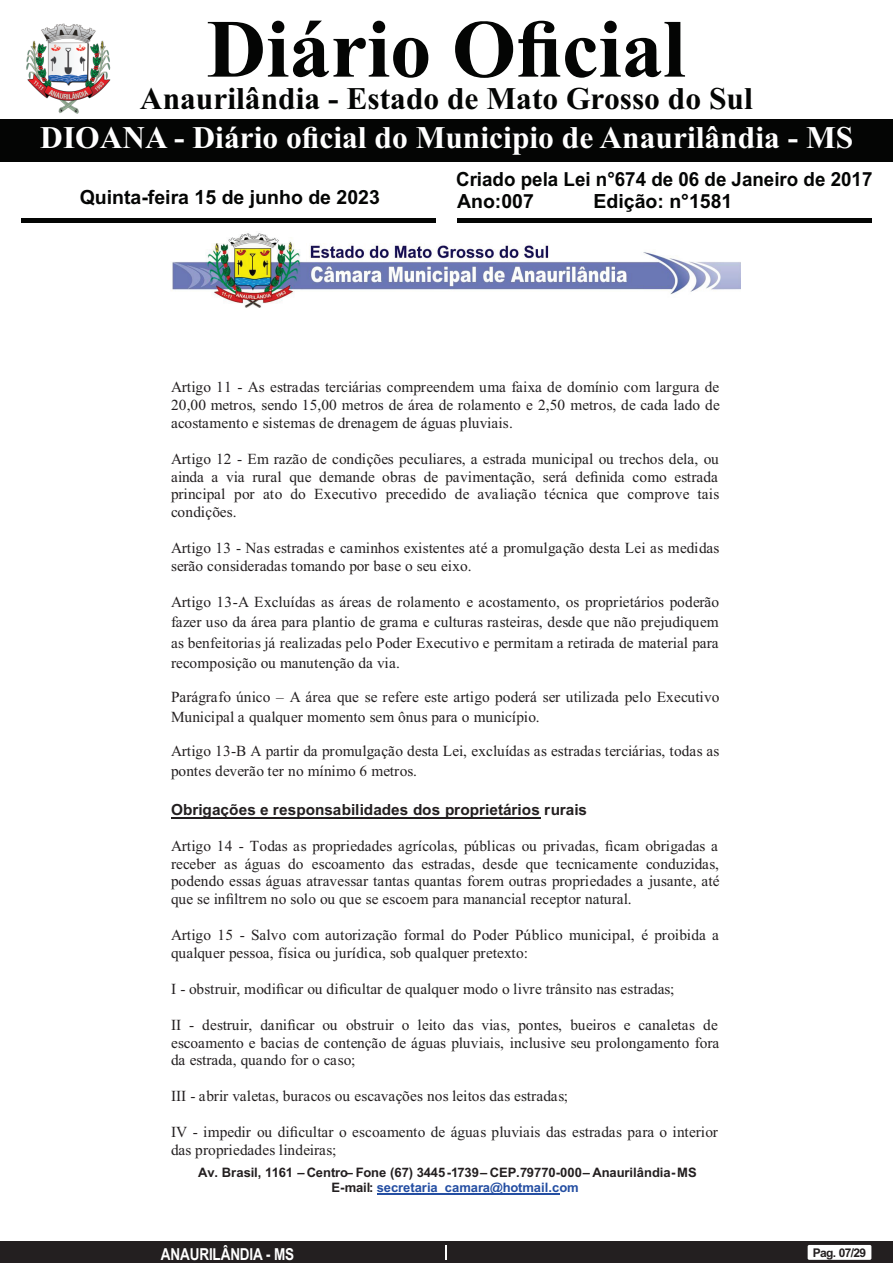
<style>
.page{position:relative;width:893px;height:1263px;background:#fff}
.page>*{position:absolute;margin:0;border:0;box-sizing:border-box;transform-origin:0 0}
.t1{font:700 82.5px "Times New Roman";color:#040504}
.t2{font:700 31.5px "Times New Roman";color:#fff}
.t3{font:700 31.5px "Times New Roman";color:#040504}
.t4{font:700 19.5px/21.8px "Arial";color:#040504;scale:.96 1}
.t5{font:700 19.5px "Arial";color:#040504}
.t6{font:700 16.5px "Arial Narrow";letter-spacing:-.01em;color:#fff}
.t7{font:15.3px/17.9px "Times New Roman";letter-spacing:.01em;color:#231f20;text-align:justify}
.t8{font:700 15.3px "Arial";letter-spacing:.01em;color:#231f20}
.t9{font:700 13.05px/14.9px "Arial";color:#231f20}
.t10{font:700 12px "Arial";letter-spacing:-.055em;color:#231f20}
.s1{color:#244ea2}
</style>
<div class="page">
<img style="left:172px;top:233px;width:569px;height:74px">
<hr style="left:171px;top:817px;width:370px;height:1px;background:#231f20">
<hr style="left:377px;top:1193px;width:182px;height:1px;background:#244ea2">
<div style="left:0;top:1242px;width:893px;height:21px;background:#231f20"></div>
<svg style="left:446px;top:1245px;width:1px;height:15px"></svg>
<div style="left:808px;top:1245px;width:63px;height:15px;background:#fff;border-radius:2px"></div>
<div style="left:0;top:119px;width:893px;height:42px;background:#040504"></div>
<hr style="left:21px;top:218px;width:415px;height:4px;background:#040504">
<hr style="left:457px;top:218px;width:415px;height:4px;background:#040504">
<img style="left:26px;top:23px;width:85px;height:91px">
<h1 class="t1" style="left:207px;top:21px;width:480px">Diário Oficial</h1>
<h2 class="t3" style="left:140px;top:88px;width:614px">Anaurilândia - Estado de Mato Grosso do Sul</h2>
<h2 class="t2" style="left:40px;top:126px;width:814px">DIOANA - Diário oficial do Municipio de Anaurilândia - MS</h2>
<p class="t5" style="left:80px;top:190px;width:302px">Quinta-feira 15 de junho de 2023</p>
<p class="t4" style="left:456px;top:170px;width:435px">Criado pela Lei n°674 de 06 de Janeiro de 2017<br>Ano:007</p>
<p class="t5" style="left:593px;top:193px;width:140px">Edição: n°1581</p>
<p class="t7" style="left:171px;top:379px;width:550px">Artigo 11 - As estradas terciárias compreendem uma faixa de domínio com largura de 20,00 metros, sendo 15,00 metros de área de rolamento e 2,50 metros, de cada lado de acostamento e sistemas de drenagem de águas pluviais.</p>
<p class="t7" style="left:171px;top:451px;width:550px">Artigo 12 - Em razão de condições peculiares, a estrada municipal ou trechos dela, ou ainda a via rural que demande obras de pavimentação, será definida como estrada principal por ato do Executivo precedido de avaliação técnica que comprove tais condições.</p>
<p class="t7" style="left:171px;top:540px;width:550px">Artigo 13 - Nas estradas e caminhos existentes até a promulgação desta Lei as medidas serão consideradas tomando por base o seu eixo.</p>
<p class="t7" style="left:171px;top:593px;width:550px;line-height:20.4px">Artigo 13-A Excluídas as áreas de rolamento e acostamento, os proprietários poderão fazer uso da área para plantio de grama e culturas rasteiras, desde que não prejudiquem as benfeitorias já realizadas pelo Poder Executivo e permitam a retirada de material para recomposição ou manutenção da via.</p>
<p class="t7" style="left:171px;top:688px;width:550px;line-height:20.4px">Parágrafo único – A área que se refere este artigo poderá ser utilizada pelo Executivo<br>Municipal a qualquer momento sem ônus para o município.</p>
<p class="t7" style="left:171px;top:742px;width:550px;line-height:20.4px">Artigo 13-B A partir da promulgação desta Lei, excluídas as estradas terciárias, todas as pontes deverão ter no mínimo 6 metros.</p>
<p class="t8" style="left:171px;top:804px;width:417px">Obrigações e responsabilidades dos proprietários rurais</p>
<p class="t7" style="left:171px;top:838px;width:550px">Artigo 14 - Todas as propriedades agrícolas, públicas ou privadas, ficam obrigadas a receber as águas do escoamento das estradas, desde que tecnicamente conduzidas, podendo essas águas atravessar tantas quantas forem outras propriedades a jusante, até que se infiltrem no solo ou que se escoem para manancial receptor natural.</p>
<p class="t7" style="left:171px;top:928px;width:549px">Artigo 15 - Salvo com autorização formal do Poder Público municipal, é proibida a qualquer pessoa, física ou jurídica, sob qualquer pretexto:</p>
<p class="t7" style="left:171px;top:981px;width:505px">I - obstruir, modificar ou dificultar de qualquer modo o livre trânsito nas estradas;</p>
<p class="t7" style="left:171px;top:1017px;width:550px">II - destruir, danificar ou obstruir o leito das vias, pontes, bueiros e canaletas de escoamento e bacias de contenção de águas pluviais, inclusive seu prolongamento fora da estrada, quando for o caso;</p>
<p class="t7" style="left:171px;top:1089px;width:399px">III - abrir valetas, buracos ou escavações nos leitos das estradas;</p>
<p class="t7" style="left:171px;top:1124px;width:548px">IV - impedir ou dificultar o escoamento de águas pluviais das estradas para o interior das propriedades lindeiras;</p>
<p class="t9" style="left:332px;top:1166px;width:367px;text-indent:-133px">Av. Brasil, 1161 – Centro– Fone (67) 3445-1739– CEP.79770-000– Anaurilândia-MS<br>E-mail: <span class="s1">secretaria_camara@hotmail.com</span></p>
<p class="t6" style="left:161px;top:1248px;width:135px">ANAURILÂNDIA - MS</p>
<p class="t10" style="left:813px;top:1248px;width:55px">Pag. 07/29</p>
</div>
